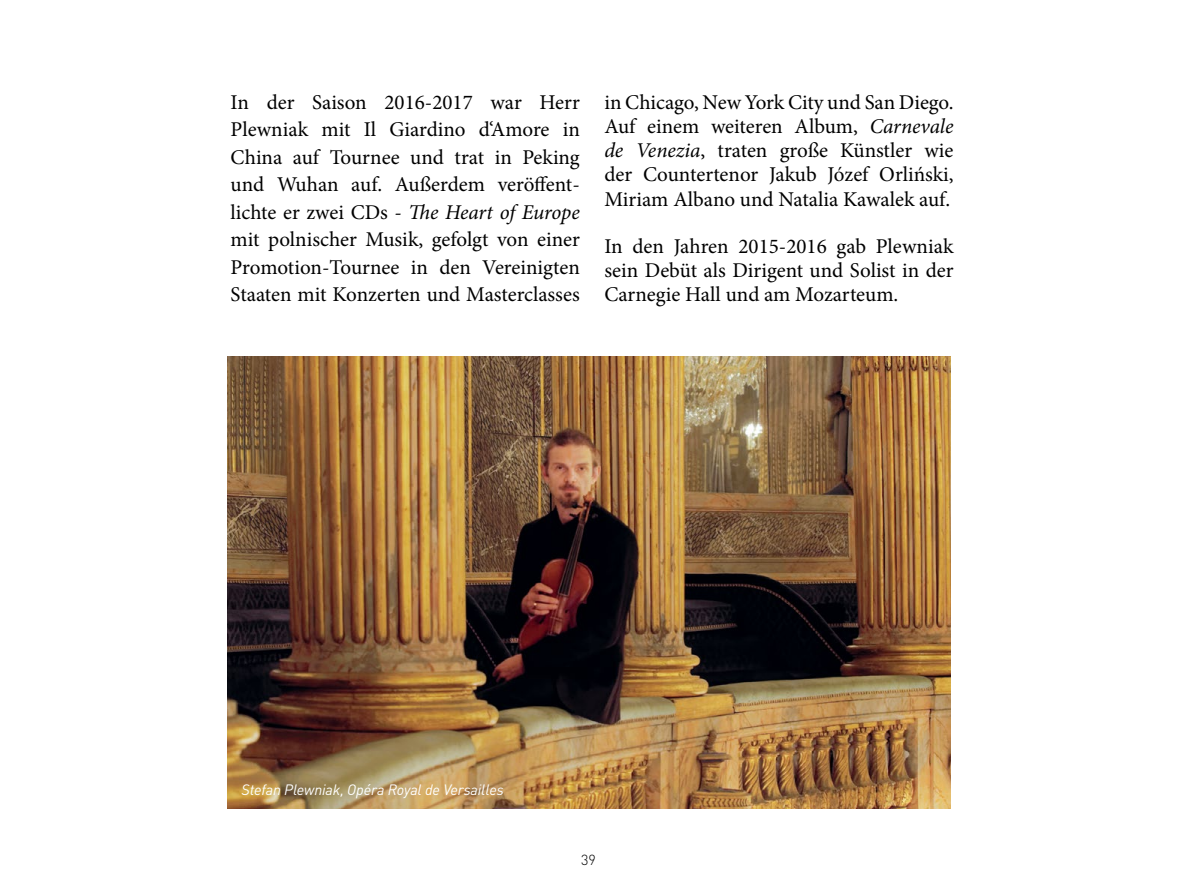
<style>
.page{position:relative;width:1191px;height:893px;background:#fff}
.page>*{position:absolute;margin:0;border:0;box-sizing:border-box;transform-origin:0 0}
.t1{font:21px/27.5px "Minion Pro";letter-spacing:-.005em;color:#000;text-align:justify}
.t2{font:italic 14.85px "DIN";letter-spacing:-.01em;color:#fff}
.t3{font:300 14.4px "DIN Pro";color:#000}
.s1{font-style:italic}
</style>
<div class="page">
<img style="left:227px;top:357px;width:723px;height:452px">
<p class="t1" style="left:231px;top:89px;width:351px">In der Saison 2016-2017 war Herr Plewniak mit Il Giardino d‘Amore in China auf Tournee und trat in Peking und Wuhan auf. Außerdem veröffent&shy;lichte er zwei CDs - <span class="s1">The Heart of Europe </span>mit polnischer Musik, gefolgt von einer Promotion-Tournee in den Vereinigten Staaten mit Konzerten und Masterclasses</p>
<p class="t1" style="left:604px;top:90px;width:351px;line-height:24.2px">in Chicago, New York City und San Diego.<br>Auf einem weiteren Album, <span class="s1">Carnevale de Venezia</span>, traten große Künstler wie der Countertenor Jakub Józef Orliński, Miriam Albano und Natalia Kawalek auf.</p>
<p class="t1" style="left:604px;top:234px;width:351px;line-height:24.2px">In den Jahren 2015-2016 gab Plewniak sein Debüt als Dirigent und Solist in der Carnegie Hall und am Mozarteum.</p>
<p class="t2" style="left:242px;top:781px;width:264px">Stefan Plewniak, Opéra Royal de Versailles</p>
<p class="t3" style="left:581px;top:849px;width:16px">39</p>
</div>
